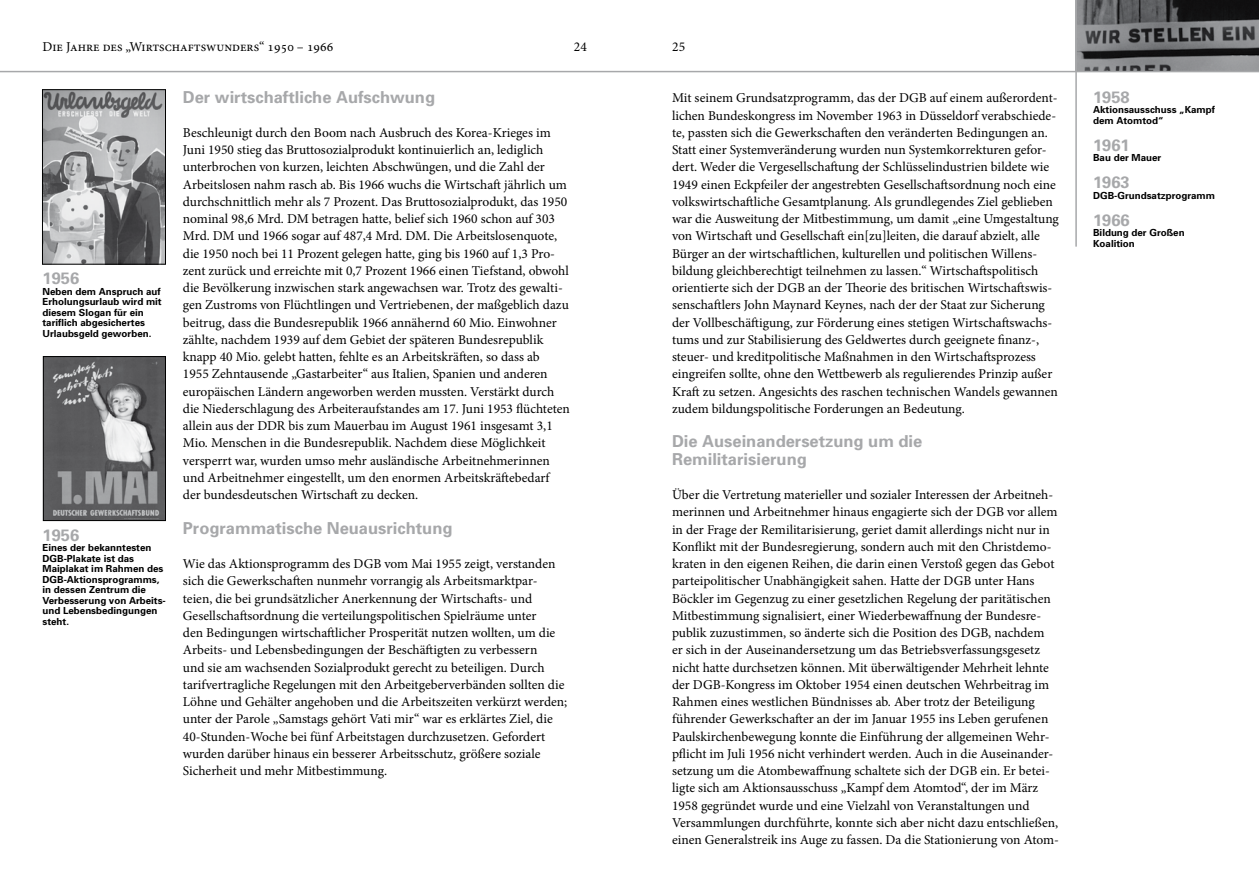
<style>
.page{position:relative;width:1259px;height:893px;background:#fff}
.page>*{position:absolute;margin:0;border:0;box-sizing:border-box;transform-origin:0 0}
.t1{font:700 16.5px/17.2px "Univers";color:#a7a8aa}
.t2{font:13.5px/17.2px "Minion Pro";color:#000}
.t3{font:700 9.75px/10.5px "Univers";color:#000}
</style>
<div class="page">
<svg style="left:1076px;top:0;width:183px;height:71px;background:#5b5c5e"></svg>
<hr style="left:1075px;top:0;width:1px;height:247px;background:#a7a8aa">
<hr style="left:0;top:71px;width:1259px;height:1px;background:#a7a8aa">
<img style="left:44px;top:91px;width:120px;height:171px">
<div style="left:42px;top:89px;width:124px;height:175px;border:1px solid #000"></div>
<img style="left:45px;top:358px;width:119px;height:161px">
<div style="left:43px;top:356px;width:123px;height:165px;border:1px solid #000"></div>
<p class="t2" style="left:43px;top:38px;width:292px">Die Jahre des „Wirtschaftswunders“ 1950 – 1966</p>
<p class="t1" style="left:183px;top:88px;width:254px">Der wirtschaftliche Aufschwung</p>
<p class="t2" style="left:183px;top:124px;width:388px">Beschleunigt durch den Boom nach Ausbruch des Korea-Krieges im Juni 1950 stieg das Bruttosozialprodukt kontinuierlich an, lediglich unterbrochen von kurzen, leichten Abschwüngen, und die Zahl der Arbeitslosen nahm rasch ab. Bis 1966 wuchs die Wirtschaft jährlich um durchschnittlich mehr als 7 Prozent. Das Bruttosozialprodukt, das 1950 nominal 98,6 Mrd. DM betragen hatte, belief sich 1960 schon auf 303<br>Mrd. DM und 1966 sogar auf 487,4 Mrd. DM. Die Arbeitslosenquote, die 1950 noch bei 11 Prozent gelegen hatte, ging bis 1960 auf 1,3 Pro&shy;zent zurück und erreichte mit 0,7 Prozent 1966 einen Tiefstand, obwohl die Bevölkerung inzwischen stark angewachsen war. Trotz des gewalti&shy;gen Zustroms von Flüchtlingen und Vertriebenen, der maßgeblich dazu beitrug, dass die Bundesrepublik 1966 annähernd 60 Mio. Einwohner zählte, nachdem 1939 auf dem Gebiet der späteren Bundesrepublik knapp 40 Mio. gelebt hatten, fehlte es an Arbeitskräften, so dass ab<br>1955 Zehntausende „Gastarbeiter“ aus Italien, Spanien und anderen europäischen Ländern angeworben werden mussten. Verstärkt durch die Niederschlagung des Arbeiteraufstandes am 17. Juni 1953 flüchteten allein aus der DDR bis zum Mauerbau im August 1961 insgesamt 3,1<br>Mio. Menschen in die Bundesrepublik. Nachdem diese Möglichkeit versperrt war, wurden umso mehr ausländische Arbeitnehmerinnen und Arbeitnehmer eingestellt, um den enormen Arbeitskräftebedarf der bundesdeutschen Wirtschaft zu decken.</p>
<p class="t1" style="left:183px;top:519px;width:271px">Programmatische Neuausrichtung</p>
<p class="t2" style="left:183px;top:555px;width:386px">Wie das Aktionsprogramm des DGB vom Mai 1955 zeigt, verstanden sich die Gewerkschaften nunmehr vorrangig als Arbeitsmarktpar&shy;teien, die bei grundsätzlicher Anerkennung der Wirtschafts- und Gesellschaftsordnung die verteilungspolitischen Spielräume unter<br>den Bedingungen wirtschaftlicher Prosperität nutzen wollten, um die Arbeits- und Lebensbedingungen der Beschäftigten zu verbessern<br>und sie am wachsenden Sozialprodukt gerecht zu beteiligen. Durch tarifvertragliche Regelungen mit den Arbeitgeberverbänden sollten die Löhne und Gehälter angehoben und die Arbeitszeiten verkürzt werden; unter der Parole „Samstags gehört Vati mir“ war es erklärtes Ziel, die 40-Stunden-Woche bei fünf Arbeitstagen durchzusetzen. Gefordert wurden darüber hinaus ein besserer Arbeitsschutz, größere soziale Sicherheit und mehr Mitbestimmung.</p>
<p class="t2" style="left:574px;top:38px;width:15px">24</p>
<p class="t2" style="left:672px;top:38px;width:15px">25</p>
<p class="t2" style="left:672px;top:89px;width:388px">Mit seinem Grundsatzprogramm, das der DGB auf einem außerordent&shy;lichen Bundeskongress im November 1963 in Düsseldorf verabschiede&shy;te, passten sich die Gewerkschaften den veränderten Bedingungen an.<br>Statt einer Systemveränderung wurden nun Systemkorrekturen gefor&shy;dert. Weder die Vergesellschaftung der Schlüsselindustrien bildete wie 1949 einen Eckpfeiler der angestrebten Gesellschaftsordnung noch eine volkswirtschaftliche Gesamtplanung. Als grundlegendes Ziel geblieben war die Ausweitung der Mitbestimmung, um damit „eine Umgestaltung von Wirtschaft und Gesellschaft ein[zu]leiten, die darauf abzielt, alle Bürger an der wirtschaftlichen, kulturellen und politischen Willens&shy;bildung gleichberechtigt teilnehmen zu lassen.“ Wirtschaftspolitisch orientierte sich der DGB an der Theorie des britischen Wirtschaftswis&shy;senschaftlers John Maynard Keynes, nach der der Staat zur Sicherung der Vollbeschäftigung, zur Förderung eines stetigen Wirtschaftswachs&shy;tums und zur Stabilisierung des Geldwertes durch geeignete finanz-, steuer- und kreditpolitische Maßnahmen in den Wirtschaftsprozess eingreifen sollte, ohne den Wettbewerb als regulierendes Prinzip außer Kraft zu setzen. Angesichts des raschen technischen Wandels gewannen zudem bildungspolitische Forderungen an Bedeutung.</p>
<p class="t1" style="left:672px;top:432px;width:252px">Die Auseinandersetzung um die<br>Remilitarisierung</p>
<p class="t2" style="left:672px;top:486px;width:388px">Über die Vertretung materieller und sozialer Interessen der Arbeitneh&shy;merinnen und Arbeitnehmer hinaus engagierte sich der DGB vor allem in der Frage der Remilitarisierung, geriet damit allerdings nicht nur in Konflikt mit der Bundesregierung, sondern auch mit den Christdemo&shy;kraten in den eigenen Reihen, die darin einen Verstoß gegen das Gebot parteipolitischer Unabhängigkeit sahen. Hatte der DGB unter Hans Böckler im Gegenzug zu einer gesetzlichen Regelung der paritätischen Mitbestimmung signalisiert, einer Wiederbewaffnung der Bundesre&shy;publik zuzustimmen, so änderte sich die Position des DGB, nachdem<br>er sich in der Auseinandersetzung um das Betriebsverfassungsgesetz nicht hatte durchsetzen können. Mit überwältigender Mehrheit lehnte der DGB-Kongress im Oktober 1954 einen deutschen Wehrbeitrag im Rahmen eines westlichen Bündnisses ab. Aber trotz der Beteiligung führender Gewerkschafter an der im Januar 1955 ins Leben gerufenen Paulskirchenbewegung konnte die Einführung der allgemeinen Wehr&shy;pflicht im Juli 1956 nicht verhindert werden. Auch in die Auseinander&shy;setzung um die Atombewaffnung schaltete sich der DGB ein. Er betei&shy;ligte sich am Aktionsausschuss „Kampf dem Atomtod“, der im März 1958 gegründet wurde und eine Vielzahl von Veranstaltungen und Versammlungen durchführte, konnte sich aber nicht dazu entschließen, einen Generalstreik ins Auge zu fassen. Da die Stationierung von Atom-</p>
<p class="t1" style="left:43px;top:269px;width:38px">1956</p>
<p class="t3" style="left:43px;top:286px;width:121px">Neben dem Anspruch auf<br>Erholungsurlaub wird mit diesem Slogan für ein tariflich abgesichertes<br>Urlaubsgeld geworben.</p>
<p class="t1" style="left:43px;top:526px;width:38px">1956</p>
<p class="t3" style="left:43px;top:542px;width:125px">Eines der bekanntesten<br>DGB-Plakate ist das<br>Maiplakat im Rahmen des<br>DGB-Aktionsprogramms, in dessen Zentrum die<br>Verbesserung von Arbeits&shy;und Lebensbedingungen steht.</p>
<p class="t1" style="left:1093px;top:88px;width:38px">1958</p>
<p class="t3" style="left:1093px;top:104px;width:123px">Aktionsausschuss „Kampf dem Atomtod“</p>
<p class="t1" style="left:1093px;top:136px;width:38px">1961</p>
<p class="t3" style="left:1093px;top:152px;width:70px">Bau der Mauer</p>
<p class="t1" style="left:1093px;top:173px;width:38px">1963</p>
<p class="t3" style="left:1093px;top:190px;width:123px">DGB-Grundsatzprogramm</p>
<p class="t1" style="left:1093px;top:211px;width:38px">1966</p>
<p class="t3" style="left:1093px;top:227px;width:93px">Bildung der Großen<br>Koalition</p>
</div>
